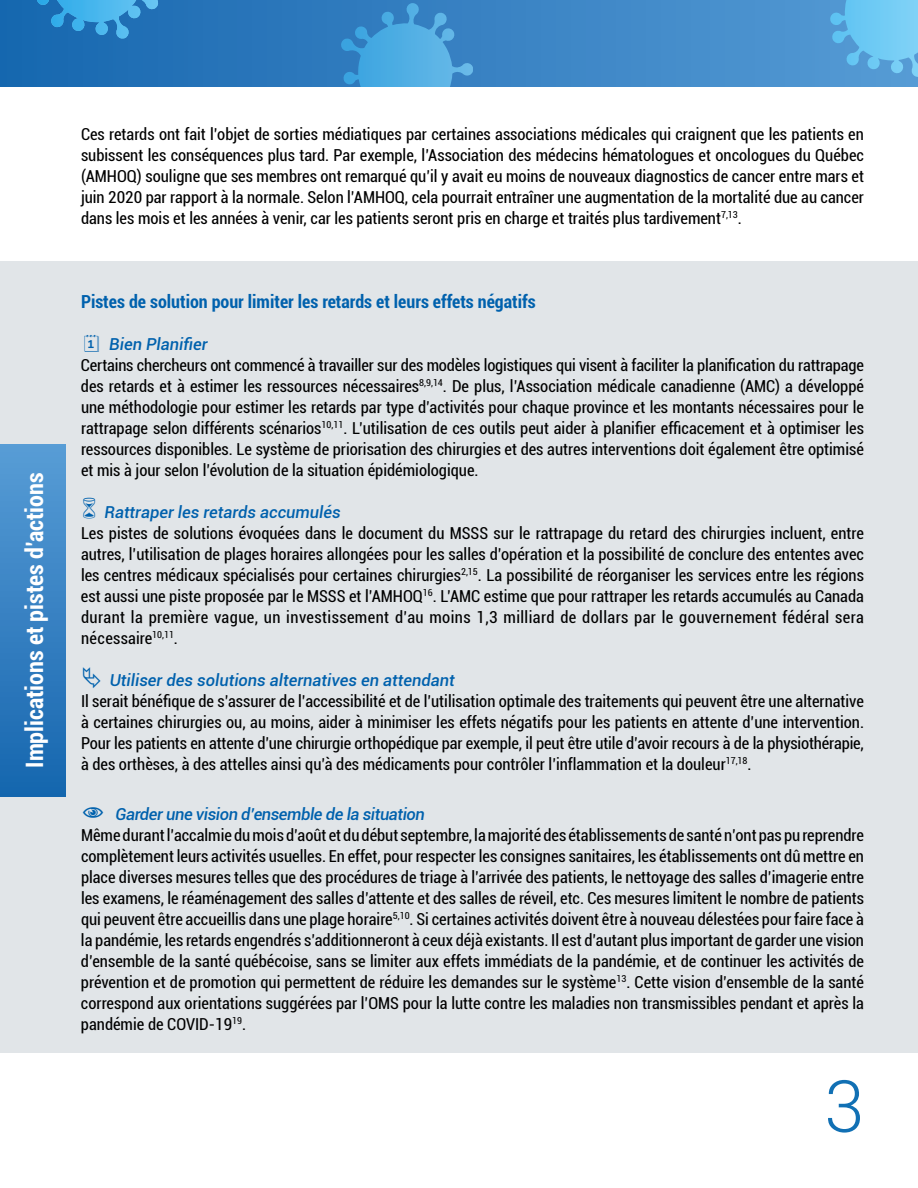
<style>
.page{position:relative;width:918px;height:1188px;background:#fff}
.page>*{position:absolute;margin:0;border:0;box-sizing:border-box;transform-origin:0 0}
.t1{font:300 72px "Roboto";color:#1170b4}
.t2{font:700 condensed 24px "Roboto";color:#fff}
.t3{font:700 condensed 18px "Roboto";color:#0061ad}
.t4{font:condensed 16.5px/21px "Roboto";color:#000;text-align:justify}
.t5{font:italic 500 16.5px "Roboto";color:#0061ad}
.t6{font:italic 500 16.5px "Roboto";letter-spacing:-.025em;color:#0061ad}
</style>
<div class="page">
<div style="left:0;top:261px;width:918px;height:792px;background:#e1e5e8"></div>
<div style="left:0;top:444px;width:65px;height:352px;background:linear-gradient(to bottom,#589cd6,#1566ae)"></div>
<div style="left:0;top:0;width:918px;height:86px;background:linear-gradient(to right,#1667af,#569bd5)"></div>
<svg style="left:829px;top:0;width:89px;height:77px;background:#67bae9"></svg>
<svg style="left:32px;top:0;width:133px;height:39px;background:#2f8bca"></svg>
<svg style="left:340px;top:4px;width:133px;height:82px;background:#4398d3"></svg>
<h2 class="t2" style="left:18px;top:768px;width:297px;rotate:-90deg">Implications et pistes d’actions</h2>
<p class="t4" style="left:81px;top:123px;width:785px">Ces retards ont fait l’objet de sorties médiatiques par certaines associations médicales qui craignent que les patients en subissent les conséquences plus tard. Par exemple, l’Association des médecins hématologues et oncologues du Québec (AMHOQ) souligne que ses membres ont remarqué qu’il y avait eu moins de nouveaux diagnostics de cancer entre mars et juin 2020 par rapport à la normale. Selon l’AMHOQ, cela pourrait entraîner une augmentation de la mortalité due au cancer dans les mois et les années à venir, car les patients seront pris en charge et traités plus tardivement<sup>7,13</sup>.</p>
<p class="t3" style="left:81px;top:289px;width:456px">Pistes de solution pour limiter les retards et leurs effets négatifs</p>
<p class="t5" style="left:109px;top:332px;width:100px">Bien Planifier</p>
<p class="t4" style="left:81px;top:354px;width:785px">Certains chercheurs ont commencé à travailler sur des modèles logistiques qui visent à faciliter la planification du rattrapage des retards et à estimer les ressources nécessaires<sup>8,9,14</sup>. De plus, l’Association médicale canadienne (AMC) a développé une méthodologie pour estimer les retards par type d’activités pour chaque province et les montants nécessaires pour le rattrapage selon différents scénarios<sup>10,11</sup>. L’utilisation de ces outils peut aider à planifier efficacement et à optimiser les ressources disponibles. Le système de priorisation des chirurgies et des autres interventions doit également être optimisé et mis à jour selon l’évolution de la situation épidémiologique.</p>
<p class="t5" style="left:105px;top:500px;width:238px">Rattraper les retards accumulés</p>
<p class="t4" style="left:81px;top:522px;width:785px">Les pistes de solutions évoquées dans le document du MSSS sur le rattrapage du retard des chirurgies incluent, entre autres, l’utilisation de plages horaires allongées pour les salles d’opération et la possibilité de conclure des ententes avec les centres médicaux spécialisés pour certaines chirurgies<sup>2,15</sup>. La possibilité de réorganiser les services entre les régions est aussi une piste proposée par le MSSS et l’AMHOQ<sup>16</sup>. L’AMC estime que pour rattraper les retards accumulés au Canada durant la première vague, un investissement d’au moins 1,3 milliard de dollars par le gouvernement fédéral sera nécessaire<sup>10,11</sup>.</p>
<p class="t5" style="left:110px;top:668px;width:347px">Utiliser des solutions alternatives en attendant</p>
<p class="t4" style="left:81px;top:690px;width:785px">Il serait bénéfique de s’assurer de l’accessibilité et de l’utilisation optimale des traitements qui peuvent être une alternative à certaines chirurgies ou, au moins, aider à minimiser les effets négatifs pour les patients en attente d’une intervention.<br>Pour les patients en attente d’une chirurgie orthopédique par exemple, il peut être utile d’avoir recours à de la physiothérapie, à des orthèses, à des attelles ainsi qu’à des médicaments pour contrôler l’inflammation et la douleur<sup>17,18</sup>.</p>
<p class="t6" style="left:115px;top:802px;width:311px">Garder une vision d’ensemble de la situation</p>
<p class="t4" style="left:81px;top:824px;width:785px">Même durant l’accalmie du mois d’août et du début septembre, la majorité des établissements de santé n’ont pas pu reprendre complètement leurs activités usuelles. En effet, pour respecter les consignes sanitaires, les établissements ont dû mettre en place diverses mesures telles que des procédures de triage à l’arrivée des patients, le nettoyage des salles d’imagerie entre les examens, le réaménagement des salles d’attente et des salles de réveil, etc. Ces mesures limitent le nombre de patients qui peuvent être accueillis dans une plage horaire<sup>5,10</sup>. Si certaines activités doivent être à nouveau délestées pour faire face à la pandémie, les retards engendrés s’additionneront à ceux déjà existants. Il est d’autant plus important de garder une vision d’ensemble de la santé québécoise, sans se limiter aux effets immédiats de la pandémie, et de continuer les activités de prévention et de promotion qui permettent de réduire les demandes sur le système<sup>13</sup>. Cette vision d’ensemble de la santé correspond aux orientations suggérées par l’OMS pour la lutte contre les maladies non transmissibles pendant et après la pandémie de COVID-19<sup>19</sup>.</p>
<h1 class="t1" style="left:824px;top:1056px;width:41px">3</h1>
</div>
